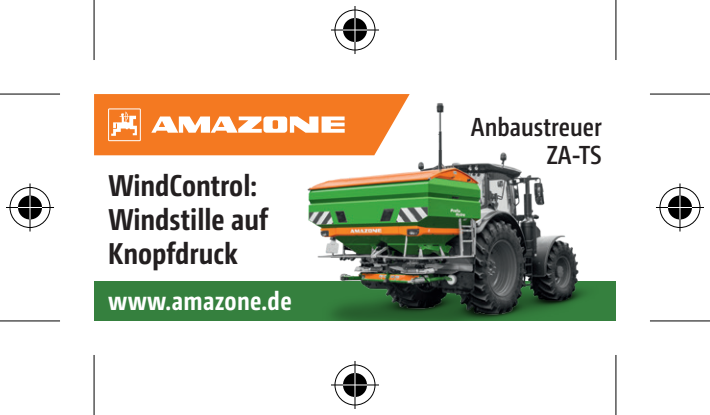
<style>
.page{position:relative;width:710px;height:415px;background:#fff}
.page>*{position:absolute;margin:0;border:0;box-sizing:border-box;transform-origin:0 0}
.t1{font:700 30px/34px "Camingo Dos Pro Cd";color:#231f20}
.t2{font:600 26px/28px "Camingo Dos Pro Cd";color:#231f20;text-align:right}
.t3{font:700 26px "Camingo Dos Pro Cd";letter-spacing:.01em;color:#fff}
</style>
<div class="page">
<div style="left:94px;top:281px;width:522px;height:40px;background:#35803e"></div>
<img style="left:278px;top:152px;width:308px;height:169px">
<img style="left:421px;top:103px;width:34px;height:70px">
<svg style="left:94px;top:94px;width:315px;height:61px;background:#f48231"></svg>
<svg style="left:151px;top:116px;width:193px;height:17px"></svg>
<div style="left:108px;top:109px;width:33px;height:32px;border:1px solid #fff"></div>
<svg style="left:111px;top:111px;width:26px;height:25px"></svg>
<svg style="left:0;top:321px;width:60px;height:1px"></svg>
<svg style="left:650px;top:321px;width:60px;height:1px"></svg>
<svg style="left:616px;top:0;width:1px;height:60px"></svg>
<svg style="left:616px;top:355px;width:1px;height:60px"></svg>
<hr style="left:0;top:93px;width:60px;height:2px;background:#000">
<hr style="left:650px;top:93px;width:60px;height:2px;background:#000">
<hr style="left:0;top:320px;width:60px;height:1px;background:#000">
<hr style="left:650px;top:320px;width:60px;height:1px;background:#000">
<hr style="left:93px;top:0;width:2px;height:60px;background:#000">
<hr style="left:93px;top:355px;width:2px;height:60px;background:#000">
<hr style="left:615px;top:0;width:1px;height:60px;background:#000">
<hr style="left:615px;top:355px;width:1px;height:60px;background:#000">
<div style="left:332px;top:8px;width:45px;height:45px;border:5px solid #fff;border-radius:50%"></div>
<div style="left:331px;top:28px;width:48px;height:5px;background:#fff"></div>
<svg style="left:352px;top:6px;width:5px;height:48px"></svg>
<div style="left:340px;top:16px;width:29px;height:29px;border:5px solid #fff;border-radius:50%"></div>
<div style="left:334px;top:10px;width:41px;height:41px;border:1px solid #000;border-radius:50%"></div>
<hr style="left:331px;top:29px;width:48px;height:2px;background:#000">
<hr style="left:354px;top:6px;width:1px;height:48px;background:#000">
<div style="left:343px;top:18px;width:24px;height:24px;background:#000;border-radius:50%"></div>
<hr style="left:343px;top:29px;width:24px;height:2px;background:#fff">
<svg style="left:354px;top:18px;width:1px;height:24px"></svg>
<div style="left:332px;top:362px;width:45px;height:45px;border:5px solid #fff;border-radius:50%"></div>
<svg style="left:331px;top:382px;width:48px;height:5px"></svg>
<svg style="left:352px;top:361px;width:5px;height:48px"></svg>
<div style="left:340px;top:370px;width:29px;height:29px;border:5px solid #fff;border-radius:50%"></div>
<div style="left:334px;top:364px;width:41px;height:41px;border:1px solid #000;border-radius:50%"></div>
<hr style="left:331px;top:384px;width:48px;height:1px;background:#000">
<hr style="left:354px;top:361px;width:1px;height:48px;background:#000">
<svg style="left:343px;top:373px;width:24px;height:24px"></svg>
<div style="left:8px;top:185px;width:44px;height:45px;border:5px solid #fff;border-radius:50%"></div>
<div style="left:6px;top:205px;width:48px;height:5px;background:#fff"></div>
<hr style="left:28px;top:183px;width:4px;height:48px;background:#fff">
<div style="left:16px;top:193px;width:28px;height:29px;border:5px solid #fff;border-radius:50%"></div>
<div style="left:10px;top:187px;width:40px;height:41px;border:1px solid #000;border-radius:50%"></div>
<hr style="left:6px;top:207px;width:48px;height:1px;background:#000">
<hr style="left:29px;top:183px;width:2px;height:48px;background:#000">
<div style="left:18px;top:195px;width:24px;height:24px;background:#000;border-radius:50%"></div>
<svg style="left:18px;top:207px;width:24px;height:1px"></svg>
<hr style="left:29px;top:195px;width:2px;height:24px;background:#fff">
<div style="left:657px;top:185px;width:45px;height:45px;border:5px solid #fff;border-radius:50%"></div>
<div style="left:656px;top:205px;width:48px;height:5px;background:#fff"></div>
<svg style="left:677px;top:183px;width:5px;height:48px"></svg>
<div style="left:665px;top:193px;width:29px;height:29px;border:5px solid #fff;border-radius:50%"></div>
<div style="left:659px;top:187px;width:41px;height:41px;border:1px solid #000;border-radius:50%"></div>
<hr style="left:656px;top:207px;width:48px;height:1px;background:#000">
<hr style="left:679px;top:183px;width:1px;height:48px;background:#000">
<svg style="left:668px;top:195px;width:24px;height:24px"></svg>
<p class="t1" style="left:108px;top:168px;width:161px">WindControl:<br>Windstille auf<br>Knopfdruck</p>
<p class="t3" style="left:108px;top:285px;width:185px">www.amazone.de</p>
<p class="t2" style="left:471px;top:113px;width:132px">Anbaustreuer<br>ZA-TS</p>
</div>
